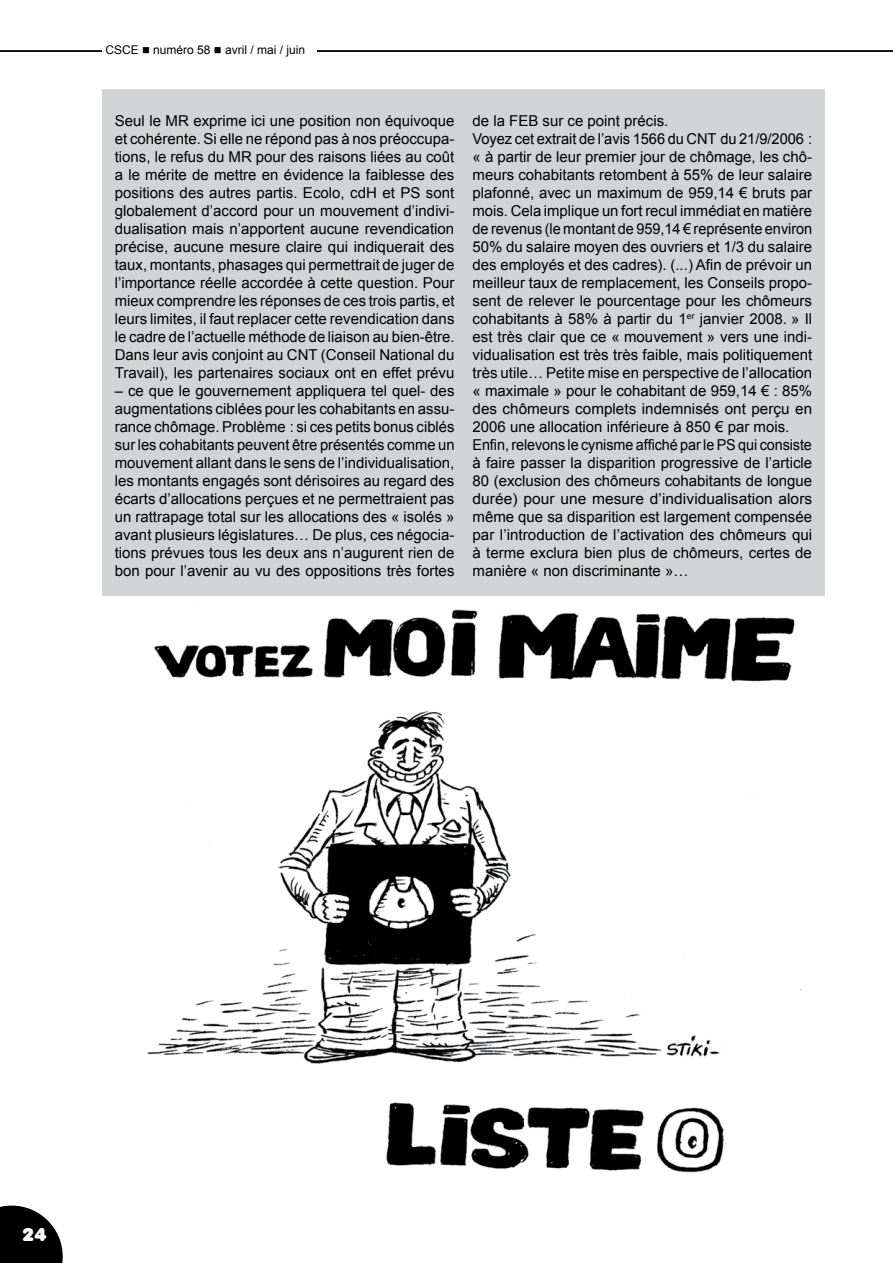
<style>
.page{position:relative;width:893px;height:1263px;background:#fff}
.page>*{position:absolute;margin:0;border:0;box-sizing:border-box;transform-origin:0 0}
.t1{font:18px "Debussy";color:#fff}
.t2{font:15px/18px "Arial";color:#000;text-align:justify}
.t3{font:12px "Arial";color:#000}
</style>
<div class="page">
<svg style="left:0;top:1205px;width:63px;height:58px"></svg>
<hr style="left:0;top:50px;width:893px;height:2px;background:#000">
<div style="left:102px;top:46px;width:214px;height:14px;background:#fff"></div>
<div style="left:102px;top:89px;width:723px;height:507px;background:#d1d3d4"></div>
<img style="left:147px;top:609px;width:655px;height:564px">
<p class="t3" style="left:105px;top:42px;width:201px">CSCE ■ numéro 58 ■ avril / mai / juin</p>
<p class="t2" style="left:115px;top:112px;width:341px">Seul le MR exprime ici une position non équivoque et cohérente. Si elle ne répond pas à nos préoccupa&shy;tions, le refus du MR pour des raisons liées au coût a le mérite de mettre en évidence la faiblesse des positions des autres partis. Ecolo, cdH et PS sont globalement d’accord pour un mouvement d’indivi&shy;dualisation mais n’apportent aucune revendication précise, aucune mesure claire qui indiquerait des taux, montants, phasages qui permettrait de juger de l’importance réelle accordée à cette question. Pour mieux comprendre les réponses de ces trois partis, et leurs limites, il faut replacer cette revendication dans le cadre de l’actuelle méthode de liaison au bien-être.<br>Dans leur avis conjoint au CNT (Conseil National du Travail), les partenaires sociaux ont en effet prévu</p>
<p class="t2" style="left:115px;top:382px;width:341px">– ce que le gouvernement appliquera tel quel- des augmentations ciblées pour les cohabitants en assu&shy;rance chômage. Problème : si ces petits bonus ciblés sur les cohabitants peuvent être présentés comme un mouvement allant dans le sens de l’individualisation, les montants engagés sont dérisoires au regard des écarts d’allocations perçues et ne permettraient pas un rattrapage total sur les allocations des « isolés » avant plusieurs législatures… De plus, ces négocia&shy;tions prévues tous les deux ans n’augurent rien de bon pour l’avenir au vu des oppositions très fortes</p>
<p class="t2" style="left:472px;top:112px;width:341px;text-align:left">de la FEB sur ce point précis.<br>Voyez cet extrait de l’avis 1566 du CNT du 21/9/2006 : « à partir de leur premier jour de chômage, les chô&shy;meurs cohabitants retombent à 55% de leur salaire plafonné, avec un maximum de 959,14 € bruts par mois. Cela implique un fort recul immédiat en matière de revenus (le montant de 959,14 € représente environ 50% du salaire moyen des ouvriers et 1/3 du salaire des employés et des cadres). (...) Afin de prévoir un meilleur taux de remplacement, les Conseils propo&shy;sent de relever le pourcentage pour les chômeurs cohabitants à 58% à partir du 1<sup>er</sup> janvier 2008. » Il est très clair que ce « mouvement » vers une indi&shy;vidualisation est très très faible, mais politiquement très utile… Petite mise en perspective de l’allocation « maximale » pour le cohabitant de 959,14 € : 85% des chômeurs complets indemnisés ont perçu en 2006 une allocation inférieure à 850 € par mois.<br>Enfin, relevons le cynisme affiché par le PS qui consiste à faire passer la disparition progressive de l’article 80 (exclusion des chômeurs cohabitants de longue durée) pour une mesure d’individualisation alors même que sa disparition est largement compensée par l’introduction de l’activation des chômeurs qui à terme exclura bien plus de chômeurs, certes de manière « non discriminante »…</p>
<p class="t1" style="left:22px;top:1225px;width:26px">24</p>
</div>
